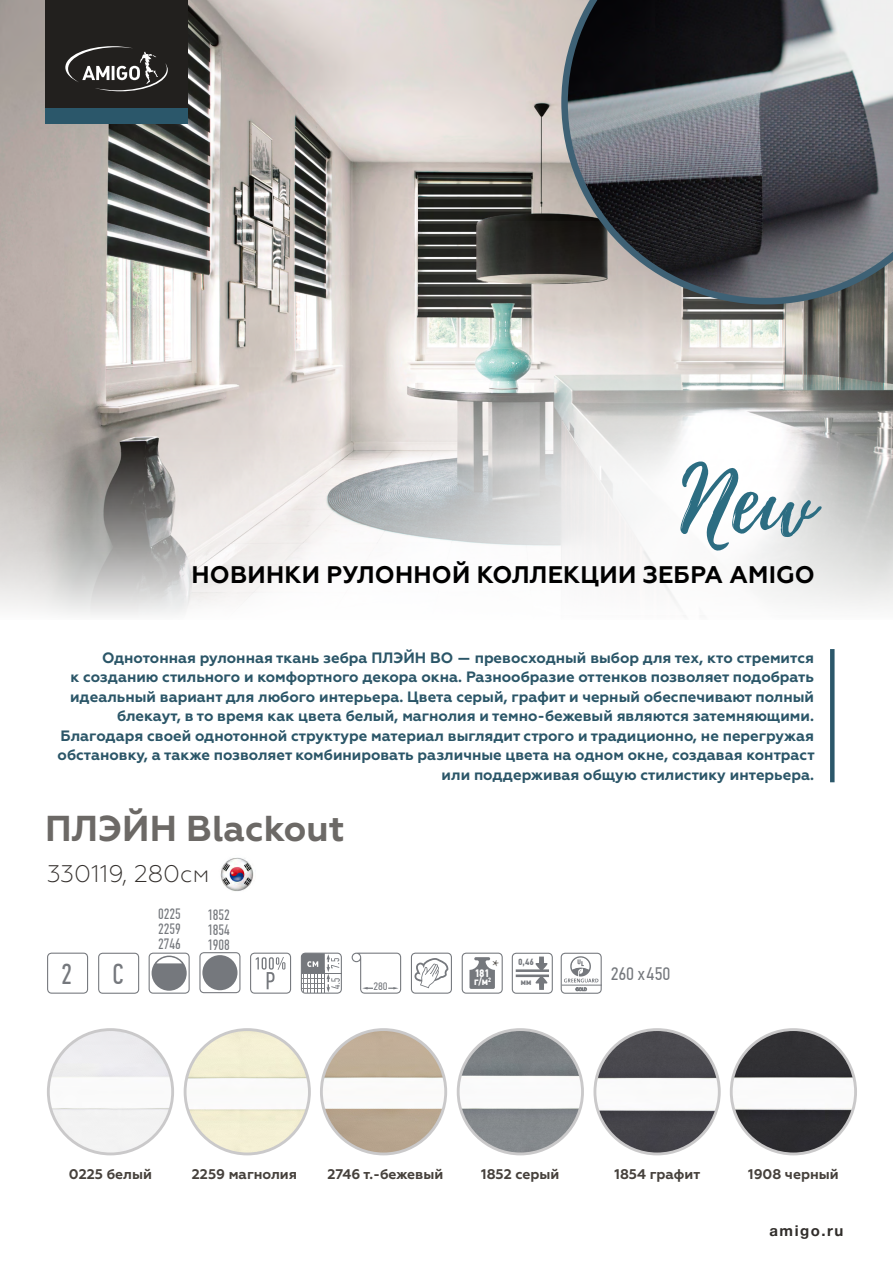
<style>
.page{position:relative;width:893px;height:1276px;background:#fff}
.page>*{position:absolute;margin:0;border:0;box-sizing:border-box;transform-origin:0 0}
.t1{font:90px "Playlist Script";color:#2c6d82}
.t2{font:700 36px "Geometria";color:#6c6966}
.t3{font:28.95px "PF Din Text Comp Pro";color:#75787d}
.t4{font:700 24px "Geometria";letter-spacing:.01em;color:#000}
.t5{font:300 24px "Geometria";color:#34302d}
.t6{font:18.15px "PF Din Text Cond Pro";letter-spacing:-.01em;color:#75787d}
.t7{font:18px "Minion Pro";color:#595550}
.t8{font:700 15px/19.5px "Geometria";color:#2b5668;text-align:right}
.t9{font:15px/15px "PF Din Text Comp Pro";color:#75787d;text-align:justify}
.t10{font:700 15px "Helvetica Neue Cyr";letter-spacing:.1em;color:#302d2a}
.t11{font:700 13.95px "Geometria";color:#46413c}
.t12{font:700 10.8px/8.9px "PF Din Text Cond Pro";color:#fff}
.t13{font:10.8px "PF Din Text Cond Pro";color:#75787d}
.t14{font:700 9px "PF Din Text Cond Pro";color:#75787d}
</style>
<div class="page">
<img style="left:0;top:0;width:561px;height:431px">
<svg style="left:0;top:431px;width:174px;height:184px;background:#b1afad"></svg>
<svg style="left:830px;top:649px;width:4px;height:133px"></svg>
<div style="left:45px;top:0;width:143px;height:121px;background:#22201e"></div>
<div style="left:45px;top:108px;width:143px;height:15px;background:#2b576a"></div>
<svg style="left:65px;top:46px;width:103px;height:45px"></svg>
<img style="left:159px;top:221px;width:734px;height:393px">
<div style="left:184px;top:1028px;width:127px;height:127px;border:3px solid #cac9ca;border-radius:50%"></div>
<img style="left:597px;top:1032px;width:121px;height:122px">
<div style="left:593px;top:1028px;width:128px;height:127px;border:3px solid #cac9ca;border-radius:50%"></div>
<img style="left:48px;top:1029px;width:125px;height:125px;border-radius:62px">
<div style="left:47px;top:1028px;width:127px;height:127px;border:3px solid #cac9ca;border-radius:50%"></div>
<img style="left:458px;top:1029px;width:124px;height:125px;border-radius:62px">
<div style="left:457px;top:1028px;width:127px;height:127px;border:3px solid #cac9ca;border-radius:50%"></div>
<img style="left:323px;top:1029px;width:123px;height:125px">
<div style="left:320px;top:1028px;width:127px;height:127px;border:3px solid #cac9ca;border-radius:50%"></div>
<img style="left:732px;top:1029px;width:124px;height:125px">
<div style="left:730px;top:1028px;width:127px;height:127px;border:3px solid #cac9ca;border-radius:50%"></div>
<svg style="left:561px;top:0;width:332px;height:304px;background:#5c5e63"></svg>
<svg style="left:462px;top:952px;width:41px;height:41px"></svg>
<svg style="left:411px;top:952px;width:41px;height:41px"></svg>
<svg style="left:250px;top:952px;width:41px;height:41px"></svg>
<svg style="left:352px;top:952px;width:49px;height:41px"></svg>
<svg style="left:47px;top:952px;width:41px;height:41px"></svg>
<svg style="left:98px;top:952px;width:41px;height:41px"></svg>
<svg style="left:512px;top:952px;width:41px;height:41px"></svg>
<img style="left:221px;top:857px;width:33px;height:33px">
<div style="left:218px;top:854px;width:40px;height:39px;border:2px solid #fff;border-radius:50%"></div>
<svg style="left:561px;top:952px;width:41px;height:41px"></svg>
<hr style="left:562px;top:984px;width:40px;height:1px;background:#75787d">
<svg style="left:301px;top:952px;width:41px;height:41px"></svg>
<svg style="left:149px;top:952px;width:41px;height:41px"></svg>
<svg style="left:199px;top:952px;width:41px;height:41px"></svg>
<h1 class="t1" style="left:680px;top:437px;width:136px">New</h1>
<h3 class="t4" style="left:191px;top:560px;width:625px">НОВИНКИ РУЛОННОЙ КОЛЛЕКЦИИ ЗЕБРА AMIGO</h3>
<p class="t8" style="left:58px;top:648px;width:758px">Однотонная рулонная ткань зебра ПЛЭЙН BO — превосходный выбор для тех, кто стремится<br>к созданию стильного и комфортного декора окна. Разнообразие оттенков позволяет подобрать идеальный вариант для любого интерьера. Цвета серый, графит и черный обеспечивают полный блекаут, в то время как цвета белый, магнолия и темно-бежевый являются затемняющими.<br>Благодаря своей однотонной структуре материал выглядит строго и традиционно, не перегружая обстановку, а также позволяет комбинировать различные цвета на одном окне, создавая контраст или поддерживая общую стилистику интерьера.</p>
<h2 class="t2" style="left:45px;top:806px;width:301px">ПЛЭЙН Blackout</h2>
<h3 class="t5" style="left:47px;top:859px;width:164px">330119, 280см</h3>
<h3 class="t3" style="left:61px;top:957px;width:13px">2</h3>
<p class="t9" style="left:158px;top:906px;width:24px">0225<br>2259<br>2746</p>
<p class="t9" style="left:207px;top:907px;width:24px">1852<br>1854<br>1908</p>
<p class="t14" style="left:518px;top:957px;width:17px">0,46</p>
<p class="t14" style="left:521px;top:977px;width:12px">мм</p>
<p class="t7" style="left:492px;top:954px;width:9px">*</p>
<h3 class="t3" style="left:112px;top:957px;width:13px">С</h3>
<p class="t6" style="left:611px;top:962px;width:61px">260 х450</p>
<p class="t12" style="left:474px;top:968px;width:19px">181 г/м<sup>2</sup></p>
<p class="t13" style="left:373px;top:980px;width:16px">280</p>
<p class="t11" style="left:69px;top:1165px;width:85px">0225 белый</p>
<p class="t11" style="left:192px;top:1165px;width:107px">2259 магнолия</p>
<p class="t11" style="left:327px;top:1165px;width:117px">2746 т.-бежевый</p>
<p class="t11" style="left:481px;top:1165px;width:80px">1852 серый</p>
<p class="t11" style="left:615px;top:1165px;width:87px">1854 графит</p>
<p class="t11" style="left:748px;top:1165px;width:92px">1908 черный</p>
<p class="t10" style="left:769px;top:1222px;width:75px">amigo.ru</p>
</div>
